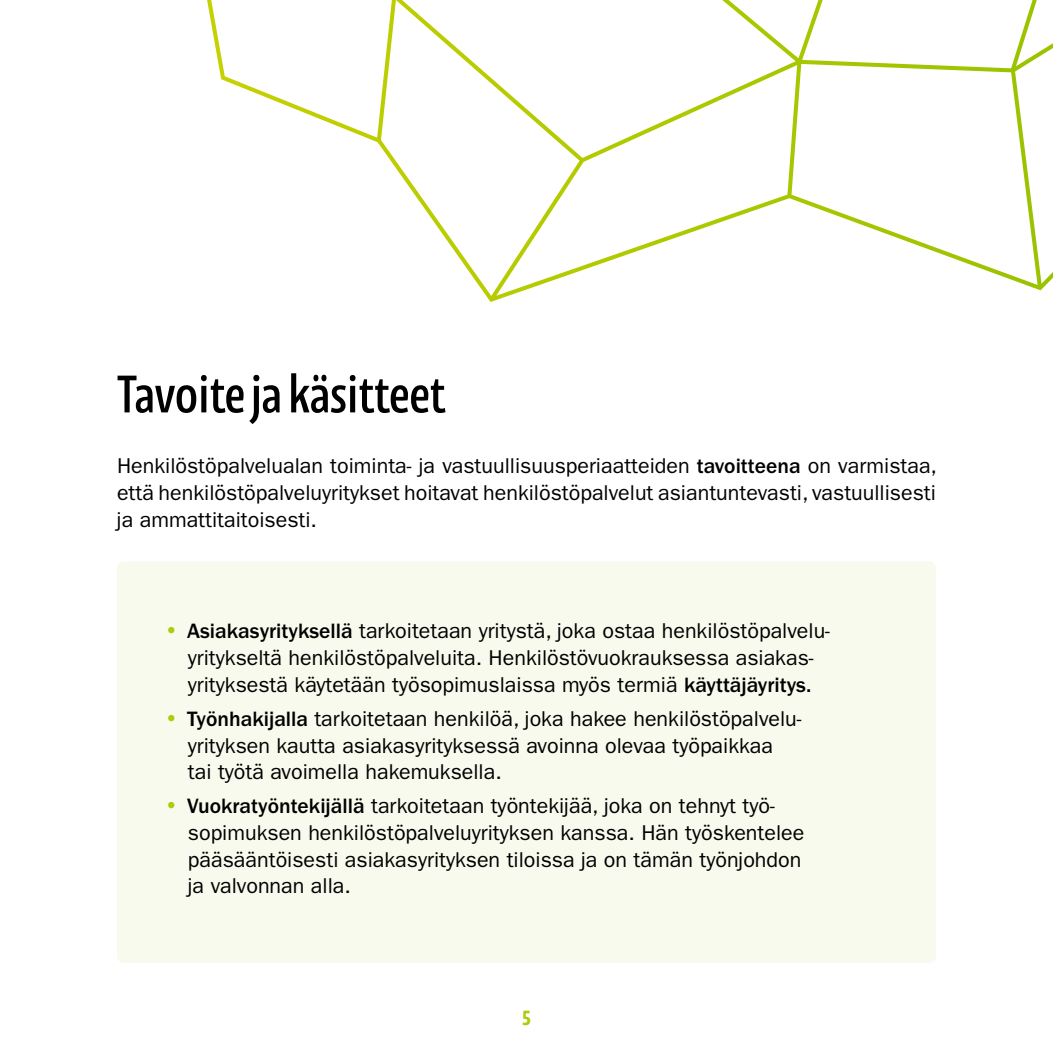
<style>
.page{position:relative;width:1053px;height:1053px;background:#fff}
.page>*{position:absolute;margin:0;border:0;box-sizing:border-box;transform-origin:0 0}
.t1{font:55px "Floki";color:#000}
.t2{font:21.5px/26.8px "ITC Franklin Gothic Std";color:#000}
.t3{font:600 21.25px "Floki";color:#afca0b}
.s1{font-weight:500}
</style>
<div class="page">
<svg style="left:207px;top:0;width:845px;height:302px"></svg>
<div style="left:117px;top:561px;width:818px;height:401px;background:#f8faed;border-radius:7px"></div>
<h1 class="t1" style="left:117px;top:351px;width:330px">Tavoite ja käsitteet</h1>
<p class="t2" style="left:117px;top:452px;width:821px;text-align:justify">Henkilöstöpalvelualan toiminta- ja vastuullisuusperiaatteiden <span class="s1">tavoitteena</span> on varmistaa, että henkilöstöpalveluyritykset hoitavat henkilöstöpalvelut asiantuntevasti, vastuullisesti ja ammattitaitoisesti.</p>
<p class="t2" style="left:187px;top:617px;width:644px"><span class="s1">Asiakasyrityksellä</span> tarkoitetaan yritystä, joka ostaa henkilöstöpalvelu&shy;yritykseltä henkilöstöpalveluita. Henkilöstövuokrauksessa asiakas&shy;yrityksestä käytetään työsopimuslaissa myös termiä <span class="s1">käyttäjäyritys.</span></p>
<p class="t2" style="left:187px;top:705px;width:616px"><span class="s1">Työnhakijalla</span> tarkoitetaan henkilöä, joka hakee henkilöstöpalvelu&shy;yrityksen kautta asiakasyrityksessä avoinna olevaa työpaikkaa<br>tai työtä avoimella hakemuksella.</p>
<p class="t2" style="left:187px;top:792px;width:618px"><span class="s1">Vuokratyöntekijällä</span> tarkoitetaan työntekijää, joka on tehnyt työ&shy;sopimuksen henkilöstöpalveluyrityksen kanssa. Hän työskentelee pääsääntöisesti asiakasyrityksen tiloissa ja on tämän työnjohdon ja valvonnan alla.</p>
<p class="t3" style="left:522px;top:1001px;width:10px">5</p>
</div>
